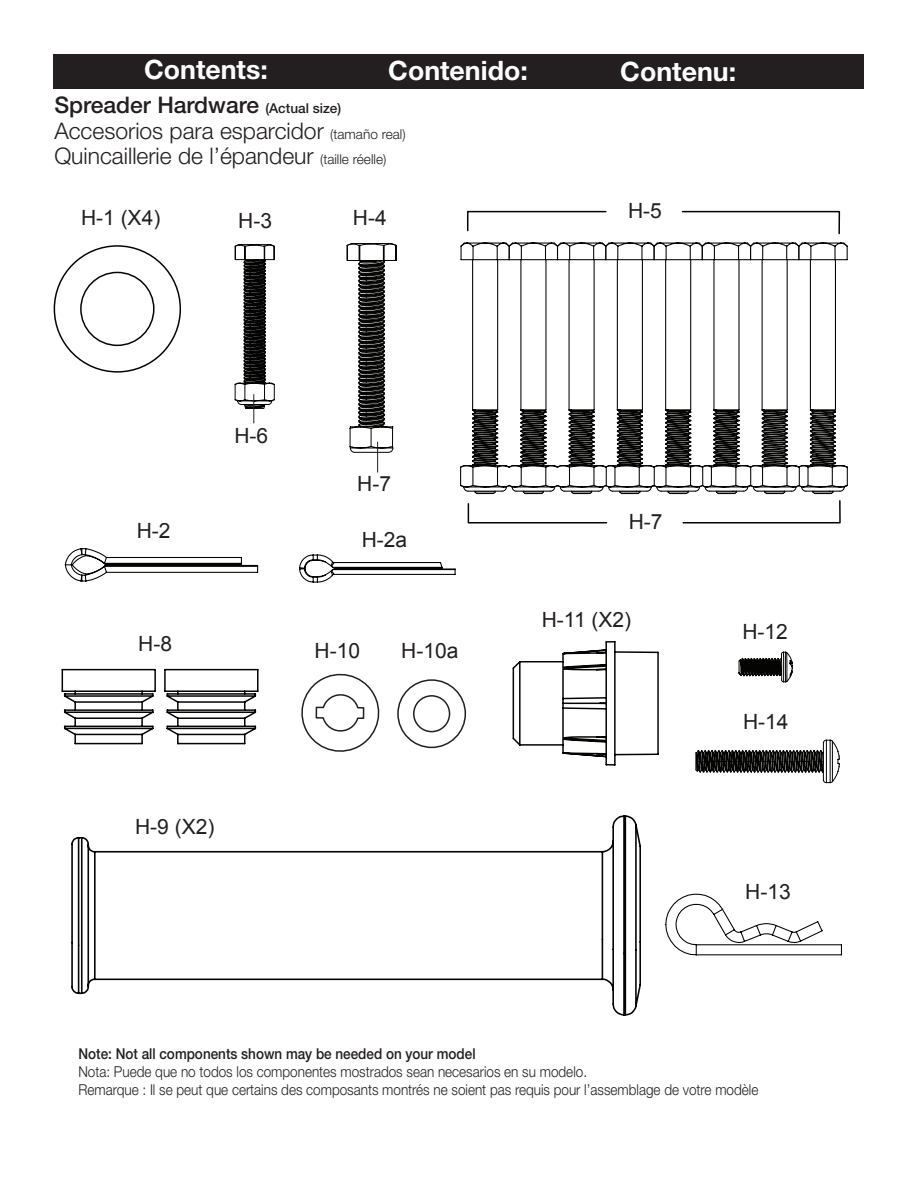
<style>
.page{position:relative;width:918px;height:1188px;background:#fff}
.page>*{position:absolute;margin:0;border:0;box-sizing:border-box;transform-origin:0 0}
.t1{font:700 26.7px "Helvetica Neue LT Std";color:#fff}
.t2{font:300 22.95px/25.5px "Helvetica Neue LT Std";color:#231f20}
.t3{font:21px "Arial";color:#231f20}
.t4{font:300 15px/18px "Helvetica Neue LT Std";color:#231f20;scale:.9 1}
.t5{font:500 15px "Helvetica Neue LT Std";color:#231f20;scale:.9 1}
.s1{font-weight:500}
.s2{font-weight:500;font-size:13.65px}
.s3{font-size:13.65px}
</style>
<div class="page">
<div style="left:54px;top:54px;width:810px;height:34px;background:#231f20"></div>
<svg style="left:53px;top:245px;width:129px;height:128px"></svg>
<svg style="left:512px;top:641px;width:147px;height:125px"></svg>
<svg style="left:467px;top:210px;width:374px;height:25px"></svg>
<svg style="left:71px;top:815px;width:570px;height:201px"></svg>
<svg style="left:299px;top:554px;width:157px;height:29px"></svg>
<svg style="left:64px;top:548px;width:195px;height:34px"></svg>
<div style="left:413px;top:695px;width:37px;height:37px;border:2px solid #231f20;border-radius:50%"></div>
<div style="left:397px;top:679px;width:69px;height:69px;border:2px solid #231f20;border-radius:50%"></div>
<svg style="left:301px;top:673px;width:79px;height:79px"></svg>
<svg style="left:164px;top:668px;width:95px;height:77px"></svg>
<svg style="left:61px;top:668px;width:95px;height:77px"></svg>
<svg style="left:738px;top:651px;width:55px;height:32px"></svg>
<svg style="left:695px;top:739px;width:145px;height:45px"></svg>
<svg style="left:665px;top:893px;width:177px;height:63px"></svg>
<svg style="left:346px;top:243px;width:51px;height:210px"></svg>
<svg style="left:460px;top:242px;width:388px;height:251px"></svg>
<hr style="left:377px;top:442px;width:1px;height:30px;background:#231f20">
<svg style="left:234px;top:244px;width:41px;height:179px"></svg>
<svg style="left:467px;top:500px;width:374px;height:24px"></svg>
<h1 class="t1" style="left:144px;top:53px;width:125px">Contents:</h1>
<h1 class="t1" style="left:388px;top:54px;width:141px">Contenido:</h1>
<h1 class="t1" style="left:620px;top:55px;width:117px">Contenu:</h1>
<h2 class="t2" style="left:54px;top:92px;width:353px"><span class="s1">Spreader Hardware</span> <span class="s2">(Actual size)<br></span>Accesorios para esparcidor <span class="s3">(tamaño real)<br></span>Quincaillerie de l’épandeur <span class="s3">(taille réelle)</span></h2>
<h3 class="t3" style="left:81px;top:204px;width:81px">H-1 (X4)</h3>
<h3 class="t3" style="left:353px;top:204px;width:35px">H-4</h3>
<h3 class="t3" style="left:628px;top:197px;width:35px">H-5</h3>
<h3 class="t3" style="left:238px;top:207px;width:35px">H-3</h3>
<h3 class="t3" style="left:137px;top:517px;width:35px">H-2</h3>
<h3 class="t3" style="left:234px;top:422px;width:35px">H-6</h3>
<h3 class="t3" style="left:357px;top:470px;width:35px">H-7</h3>
<h3 class="t3" style="left:362px;top:526px;width:47px">H-2a</h3>
<h3 class="t3" style="left:138px;top:630px;width:35px">H-8</h3>
<h3 class="t3" style="left:315px;top:637px;width:47px">H-10</h3>
<h3 class="t3" style="left:401px;top:637px;width:59px">H-10a</h3>
<h3 class="t3" style="left:135px;top:813px;width:81px">H-9 (X2)</h3>
<h3 class="t3" style="left:629px;top:508px;width:35px">H-7</h3>
<h3 class="t3" style="left:542px;top:605px;width:91px">H-11 (X2)</h3>
<h3 class="t3" style="left:742px;top:618px;width:47px">H-12</h3>
<h3 class="t3" style="left:743px;top:708px;width:47px">H-14</h3>
<h3 class="t3" style="left:745px;top:878px;width:47px">H-13</h3>
<p class="t5" style="left:78px;top:1045px;width:443px">Note: Not all components shown may be needed on your model</p>
<p class="t4" style="left:78px;top:1063px;width:757px">Nota: Puede que no todos los componentes mostrados sean necesarios en su modelo.<br>Remarque : Il se peut que certains des composants montrés ne soient pas requis pour l’assemblage de votre modèle</p>
</div>
